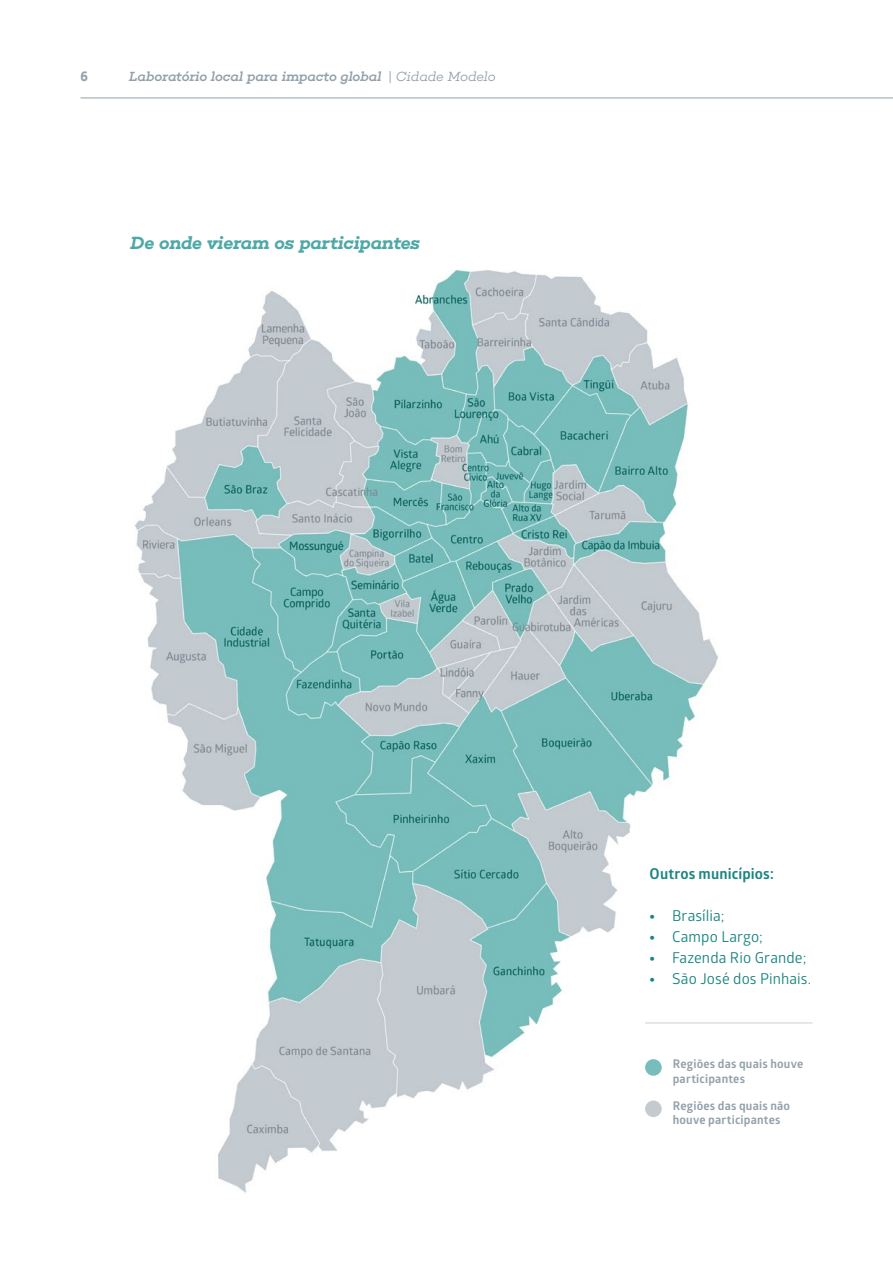
<style>
.page{position:relative;width:893px;height:1263px;background:#fff}
.page>*{position:absolute;margin:0;border:0;box-sizing:border-box;transform-origin:0 0}
.Subtítulo_02{font:italic 600 18px "Choplin";letter-spacing:-.025em;color:#4da8a7}
.t1{font:15px "Glober";letter-spacing:.005em;color:#1b8580}
.Texto_Corrido{font:700 15px "Glober";letter-spacing:.005em;color:#1b8580}
.t2{font:italic 500 13.5px "Choplin";letter-spacing:-.02em;color:#93a1ab}
.t3{font:500 13.5px "Geomanist";color:#93a1ab}
.Texto_Corrido-2{font:700 12px/14.4px "Glober";letter-spacing:.015em;color:#93a1ab}
.s1{font-weight:300;font-style:normal}
.s2{font-weight:300}
.s3{font-weight:800}
</style>
<div class="page">
<hr style="left:80px;top:97px;width:813px;height:2px;background:#b7bfc6">
<img style="left:134px;top:270px;width:619px;height:923px">
<div style="left:645px;top:1059px;width:17px;height:17px;background:#77bdbb;border-radius:50%"></div>
<div style="left:645px;top:1100px;width:17px;height:17px;background:#c3cad0;border-radius:50%"></div>
<hr style="left:645px;top:1022px;width:167px;height:1px;background:#ced2d8">
<p class="t3" style="left:81px;top:67px;width:9px">6</p>
<p class="t2" style="left:129px;top:68px;width:369px">Laboratório local para impacto global <span class="s1">|</span> <span class="s2">Cidade Modelo</span></p>
<p class="Subtítulo_02" style="left:130px;top:232px;width:291px">De onde vieram os participantes</p>
<p class="Texto_Corrido" style="left:650px;top:863px;width:126px">Outros municípios:</p>
<p class="t1" style="left:650px;top:905px;width:76px"><span class="s3">•</span> Brasília;</p>
<p class="t1" style="left:650px;top:926px;width:115px"><span class="s3">•</span> Campo Largo;</p>
<p class="t1" style="left:650px;top:947px;width:158px"><span class="s3">•</span> Fazenda Rio Grande;</p>
<p class="t1" style="left:650px;top:968px;width:163px"><span class="s3">•</span> São José dos Pinhais.</p>
<p class="Texto_Corrido-2" style="left:673px;top:1056px;width:132px">Regiões das quais houve participantes</p>
<p class="Texto_Corrido-2" style="left:673px;top:1098px;width:119px">Regiões das quais não houve participantes</p>
</div>
